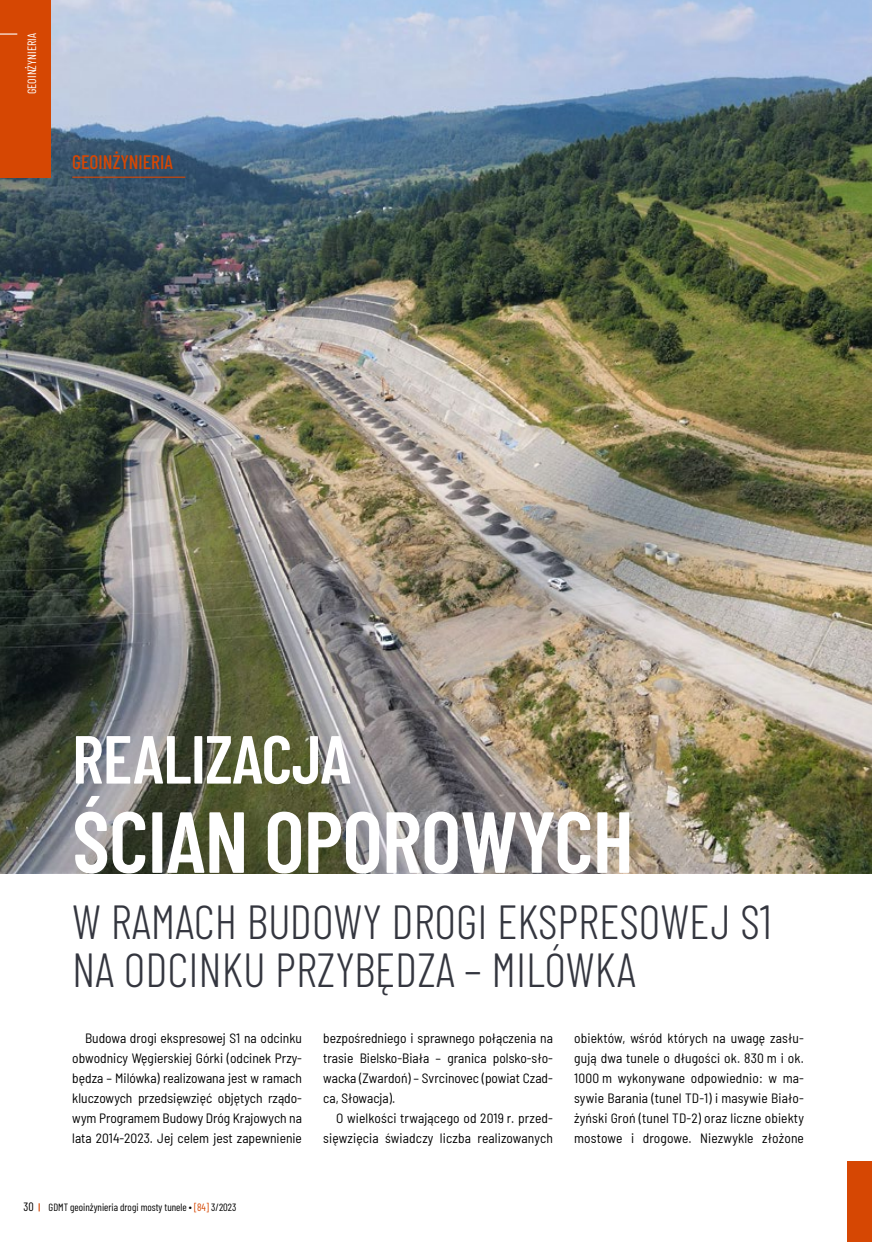
<style>
.page{position:relative;width:872px;height:1242px;background:#fff}
.page>*{position:absolute;margin:0;border:0;box-sizing:border-box;transform-origin:0 0}
.t1{font:600 86.55px "Barlow Condensed";letter-spacing:-.01em;color:#fff}
.t2{font:600 67.8px "Barlow Condensed";letter-spacing:-.01em;color:#fff}
.t3{font:300 47.7px/47.7px "Barlow Condensed";color:#34363f}
.t4{font:500 19.5px "Barlow Condensed";color:#d64703}
.t5{font:semi-condensed 13.5px/20px "Barlow";color:#000;text-align:justify}
.t6{font:12px "Barlow Condensed";color:#fff}
.t7{font:10.5px "Barlow Condensed";color:#000}
.s1{font-size:12px}
.s2{color:#d64703}
</style>
<div class="page">
<img style="left:0;top:0;width:872px;height:873px">
<div style="left:847px;top:1161px;width:25px;height:81px;background:#d64703"></div>
<div style="left:0;top:0;width:50px;height:178px;background:#d64703"></div>
<svg style="left:0;top:33px;width:17px;height:2px"></svg>
<hr style="left:72px;top:177px;width:113px;height:1px;background:#d64703">
<p class="t6" style="left:23px;top:94px;width:62px;rotate:-90deg">GEOINŻYNIERIA</p>
<h3 class="t4" style="left:72px;top:148px;width:102px">GEOINŻYNIERIA</h3>
<h2 class="t2" style="left:72px;top:711px;width:280px">REALIZACJA</h2>
<h1 class="t1" style="left:72px;top:780px;width:563px">ŚCIAN OPOROWYCH</h1>
<h3 class="t3" style="left:72px;top:894px;width:701px">W RAMACH BUDOWY DROGI EKSPRESOWEJ S1<br>NA ODCINKU PRZYBĘDZA – MILÓWKA</h3>
<p class="t5" style="left:72px;top:1027px;width:231px;text-indent:13px">Budowa drogi ekspresowej S1 na odcinku obwodnicy Węgierskiej Górki (odcinek Przy&shy;będza – Milówka) realizowana jest w ramach kluczowych przedsięwzięć objętych rządo&shy;wym Programem Budowy Dróg Krajowych na lata 2014-2023. Jej celem jest zapewnienie</p>
<p class="t5" style="left:323px;top:1027px;width:231px">bezpośredniego i sprawnego połączenia na trasie Bielsko-Biała – granica polsko-sło&shy;wacka (Zwardoń) – Svrcinovec (powiat Czad&shy;ca, Słowacja).</p>
<p class="t5" style="left:323px;top:1107px;width:231px;text-align:right">O wielkości trwającego od 2019 r. przed&shy;sięwzięcia świadczy liczba realizowanych</p>
<p class="t5" style="left:574px;top:1027px;width:231px">obiektów, wśród których na uwagę zasłu&shy;gują dwa tunele o długości ok. 830 m i ok.<br>1000 m wykonywane odpowiednio: w ma&shy;sywie Barania (tunel TD-1) i masywie Biało&shy;żyński Groń (tunel TD-2) oraz liczne obiekty mostowe i drogowe. Niezwykle złożone</p>
<p class="t7" style="left:24px;top:1199px;width:214px"><span class="s1">30</span> GDMT geoinżynieria drogi mosty tunele ∙ <span class="s2">[84]</span> 3/2023</p>
</div>
